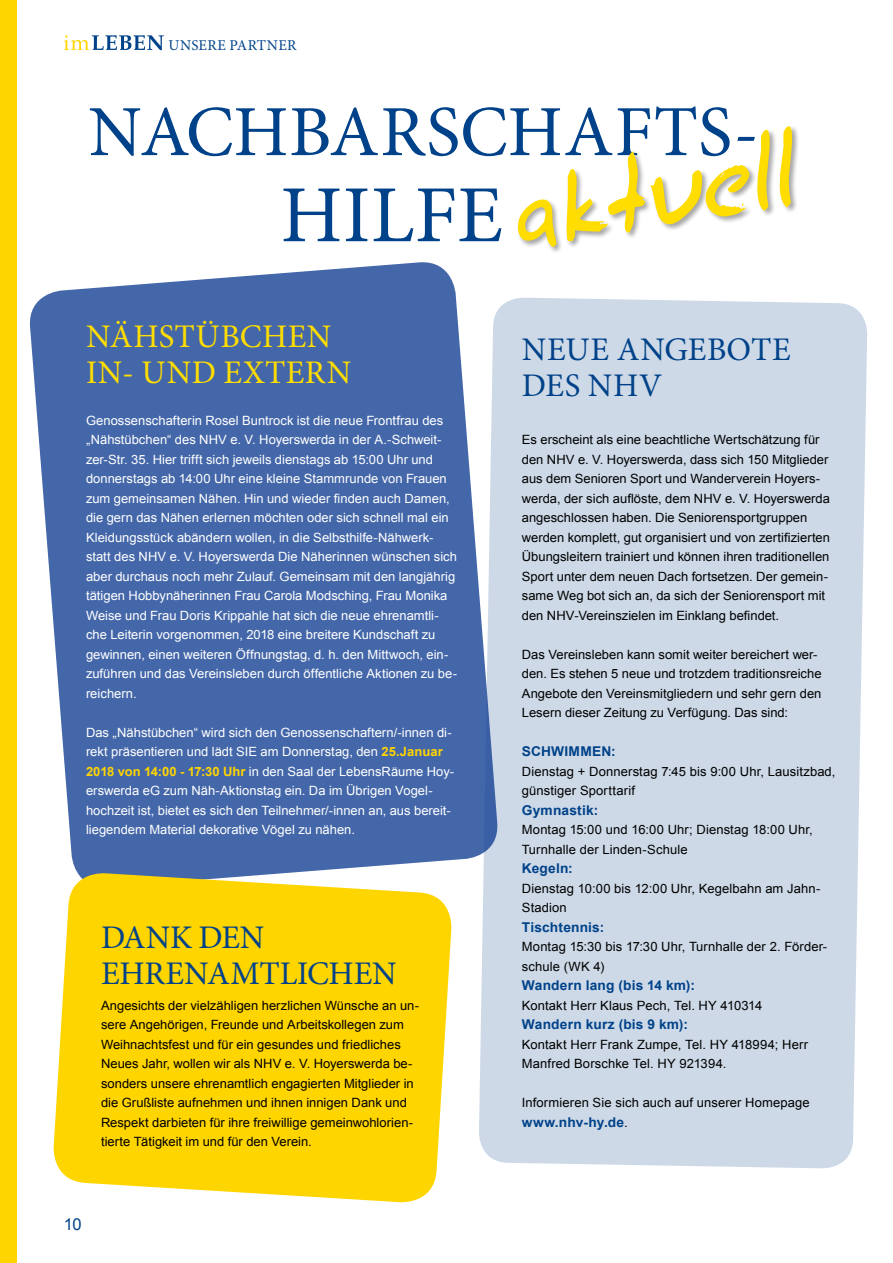
<style>
.page{position:relative;width:893px;height:1263px;background:#fff}
.page>*{position:absolute;margin:0;border:0;box-sizing:border-box;transform-origin:0 0}
.t1{font:81px "Minion Pro";letter-spacing:.005em;color:#004289}
.t2{font:72px "Minion Pro";color:#004289}
.t3{font:33px/36px "Minion Pro";letter-spacing:-.005em;color:#004289}
.t4{font:33px/36px "Minion Pro";letter-spacing:.015em;color:#fd0}
.t5{font:16.5px "Arial";color:#004289}
.t6{font:15px "Minion Pro";letter-spacing:.02em;color:#004289}
.t7{font:700 13.5px "Arial";letter-spacing:.015em;color:#004289}
.t8{font:12.75px/19.5px "Arial";color:#000}
.t9{font:12.75px/19.5px "Arial";color:#fff}
.s1{font-weight:700;color:#ffd500}
.s2{font-weight:400;font-size:12.75px;color:#000}
</style>
<div class="page">
<div style="left:0;top:0;width:17px;height:1263px;background:#ffd500"></div>
<svg style="left:64px;top:35px;width:100px;height:15px"></svg>
<div style="left:479px;top:297px;width:388px;height:872px;background:#cdd9e7"></div>
<svg style="left:29px;top:262px;width:471px;height:628px;background:#5a79b3"></svg>
<svg style="left:517px;top:126px;width:281px;height:126px"></svg>
<svg style="left:52px;top:871px;width:401px;height:332px;background:#fdd81c"></svg>
<p class="t6" style="left:169px;top:35px;width:129px">UNSERE PARTNER</p>
<h2 class="t2" style="left:88px;top:84px;width:672px">NACHBARSCHAFTS-</h2>
<h1 class="t1" style="left:280px;top:161px;width:224px">HILFE</h1>
<h3 class="t4" style="left:86px;top:318px;width:267px">NÄHSTÜBCHEN<br>IN- UND EXTERN</h3>
<p class="t9" style="left:86px;top:410px;width:373px">Genossenschafterin Rosel Buntrock ist die neue Frontfrau des „Nähstübchen“ des NHV e. V. Hoyerswerda in der A.-Schweit&shy;zer-Str. 35. Hier trifft sich jeweils dienstags ab 15:00 Uhr und donnerstags ab 14:00 Uhr eine kleine Stammrunde von Frauen zum gemeinsamen Nähen. Hin und wieder finden auch Damen, die gern das Nähen erlernen möchten oder sich schnell mal ein Kleidungsstück abändern wollen, in die Selbsthilfe-Nähwerk&shy;statt des NHV e. V. Hoyerswerda Die Näherinnen wünschen sich aber durchaus noch mehr Zulauf. Gemeinsam mit den langjährig tätigen Hobbynäherinnen Frau Carola Modsching, Frau Monika Weise und Frau Doris Krippahle hat sich die neue ehrenamtli&shy;che Leiterin vorgenommen, 2018 eine breitere Kundschaft zu gewinnen, einen weiteren Öffnungstag, d. h. den Mittwoch, ein&shy;zuführen und das Vereinsleben durch öffentliche Aktionen zu be&shy;reichern.</p>
<p class="t9" style="left:86px;top:722px;width:370px">Das „Nähstübchen“ wird sich den Genossenschaftern/-innen di&shy;rekt präsentieren und lädt SIE am Donnerstag, den <span class="s1">25.Januar 2018 von 14:00 - 17:30 Uhr</span> in den Saal der LebensRäume Hoy&shy;erswerda eG zum Näh-Aktionstag ein. Da im Übrigen Vogel&shy;hochzeit ist, bietet es sich den Teilnehmer/-innen an, aus bereit&shy;liegendem Material dekorative Vögel zu nähen.</p>
<h3 class="t3" style="left:101px;top:920px;width:297px">DANK DEN<br>EHRENAMTLICHEN</h3>
<p class="t8" style="left:101px;top:995px;width:320px">Angesichts der vielzähligen herzlichen Wünsche an un&shy;sere Angehörigen, Freunde und Arbeitskollegen zum Weihnachtsfest und für ein gesundes und friedliches Neues Jahr, wollen wir als NHV e. V. Hoyerswerda be&shy;sonders unsere ehrenamtlich engagierten Mitglieder in die Grußliste aufnehmen und ihnen innigen Dank und Respekt darbieten für ihre freiwillige gemeinwohlorien&shy;tierte Tätigkeit im und für den Verein.</p>
<p class="t5" style="left:64px;top:1214px;width:19px">10</p>
<h3 class="t3" style="left:522px;top:332px;width:270px">NEUE ANGEBOTE<br>DES NHV</h3>
<p class="t8" style="left:522px;top:430px;width:310px">Es erscheint als eine beachtliche Wertschätzung für den NHV e. V. Hoyerswerda, dass sich 150 Mitglieder aus dem Senioren Sport und Wanderverein Hoyers&shy;werda, der sich auflöste, dem NHV e. V. Hoyerswerda angeschlossen haben. Die Seniorensportgruppen werden komplett, gut organisiert und von zertifizierten Übungsleitern trainiert und können ihren traditionellen Sport unter dem neuen Dach fortsetzen. Der gemein&shy;same Weg bot sich an, da sich der Seniorensport mit den NHV-Vereinszielen im Einklang befindet.</p>
<p class="t8" style="left:522px;top:644px;width:301px">Das Vereinsleben kann somit weiter bereichert wer&shy;den. Es stehen 5 neue und trotzdem traditionsreiche Angebote den Vereinsmitgliedern und sehr gern den Lesern dieser Zeitung zu Verfügung. Das sind:</p>
<p class="t7" style="left:522px;top:742px;width:95px">SCHWIMMEN:</p>
<p class="t8" style="left:522px;top:761px;width:315px">Dienstag + Donnerstag 7:45 bis 9:00 Uhr, Lausitzbad, günstiger Sporttarif</p>
<p class="t7" style="left:522px;top:801px;width:78px">Gymnastik:</p>
<p class="t8" style="left:522px;top:820px;width:292px">Montag 15:00 und 16:00 Uhr; Dienstag 18:00 Uhr,<br>Turnhalle der Linden-Schule</p>
<p class="t7" style="left:522px;top:859px;width:53px">Kegeln:</p>
<p class="t8" style="left:522px;top:878px;width:300px">Dienstag 10:00 bis 12:00 Uhr, Kegelbahn am Jahn-<br>Stadion</p>
<p class="t7" style="left:522px;top:918px;width:84px">Tischtennis:</p>
<p class="t8" style="left:522px;top:937px;width:307px">Montag 15:30 bis 17:30 Uhr, Turnhalle der 2. Förder&shy;schule (WK 4)</p>
<p class="t7" style="left:522px;top:976px;width:175px">Wandern lang (bis 14 km):</p>
<p class="t8" style="left:522px;top:995px;width:242px">Kontakt Herr Klaus Pech, Tel. HY 410314</p>
<p class="t7" style="left:522px;top:1015px;width:168px">Wandern kurz (bis 9 km):</p>
<p class="t8" style="left:522px;top:1034px;width:288px">Kontakt Herr Frank Zumpe, Tel. HY 418994; Herr<br>Manfred Borschke Tel. HY 921394.</p>
<p class="t8" style="left:522px;top:1093px;width:289px">Informieren Sie sich auch auf unserer Homepage</p>
<p class="t7" style="left:522px;top:1113px;width:107px">www.nhv-hy.de<span class="s2">.</span></p>
</div>
